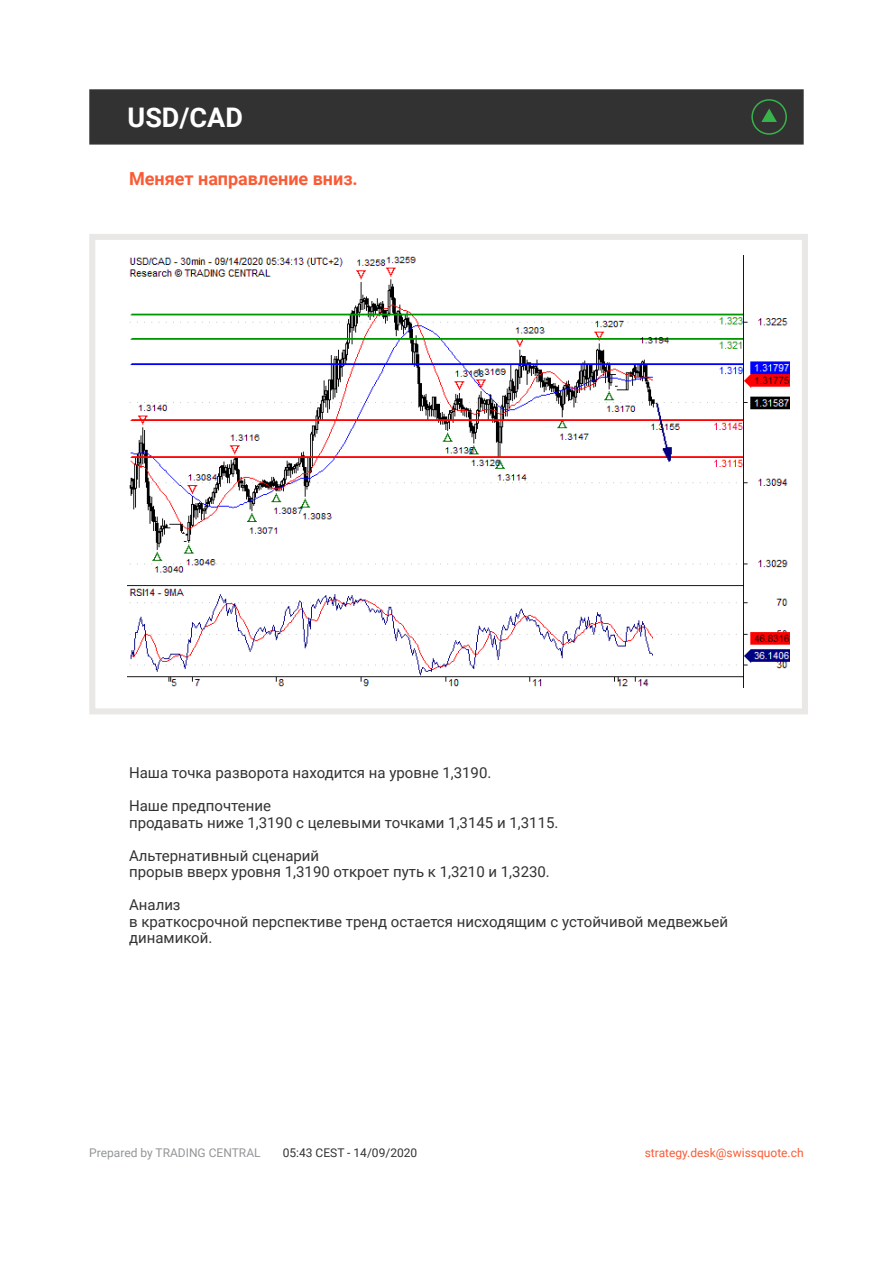
<style>
.page{position:relative;width:893px;height:1263px;background:#fff}
.page>*{position:absolute;margin:0;border:0;box-sizing:border-box;transform-origin:0 0}
.t1{font:700 27px "Roboto";color:#fff}
.t2{font:700 18px "Roboto";color:#fa5b35}
.t3{font:15px/16.5px "Roboto";color:#323232}
.t4{font:12px "Roboto";color:#fa5b35}
.t5{font:12px "Roboto";color:#939598}
.t6{font:12px "Roboto";color:#323232}
</style>
<div class="page">
<div style="left:89px;top:234px;width:719px;height:480px;border:6px solid #e9e8e7"></div>
<div style="left:89px;top:89px;width:715px;height:56px;background:#323232;border:2px solid #323232"></div>
<img style="left:128px;top:255px;width:661px;height:432px">
<svg style="left:751px;top:99px;width:36px;height:36px"></svg>
<h1 class="t1" style="left:128px;top:98px;width:117px">USD/CAD</h1>
<p class="t2" style="left:129px;top:166px;width:230px">Меняет направление вниз.</p>
<p class="t3" style="left:129px;top:764px;width:364px">Наша точка разворота находится на уровне 1,3190.</p>
<p class="t3" style="left:129px;top:797px;width:431px">Наше предпочтение<br>продавать ниже 1,3190 с целевыми точками 1,3145 и 1,3115.</p>
<p class="t3" style="left:129px;top:846px;width:422px">Альтернативный сценарий<br>прорыв вверх уровня 1,3190 откроет путь к 1,3210 и 1,3230.</p>
<p class="t3" style="left:129px;top:896px;width:601px">Анализ<br>в краткосрочной перспективе тренд остается нисходящим с устойчивой медвежьей динамикой.</p>
<p class="t5" style="left:89px;top:1144px;width:173px">Prepared by TRADING CENTRAL</p>
<p class="t6" style="left:283px;top:1144px;width:136px">05:43 CEST - 14/09/2020</p>
<p class="t4" style="left:645px;top:1144px;width:160px">strategy.desk@swissquote.ch</p>
</div>
